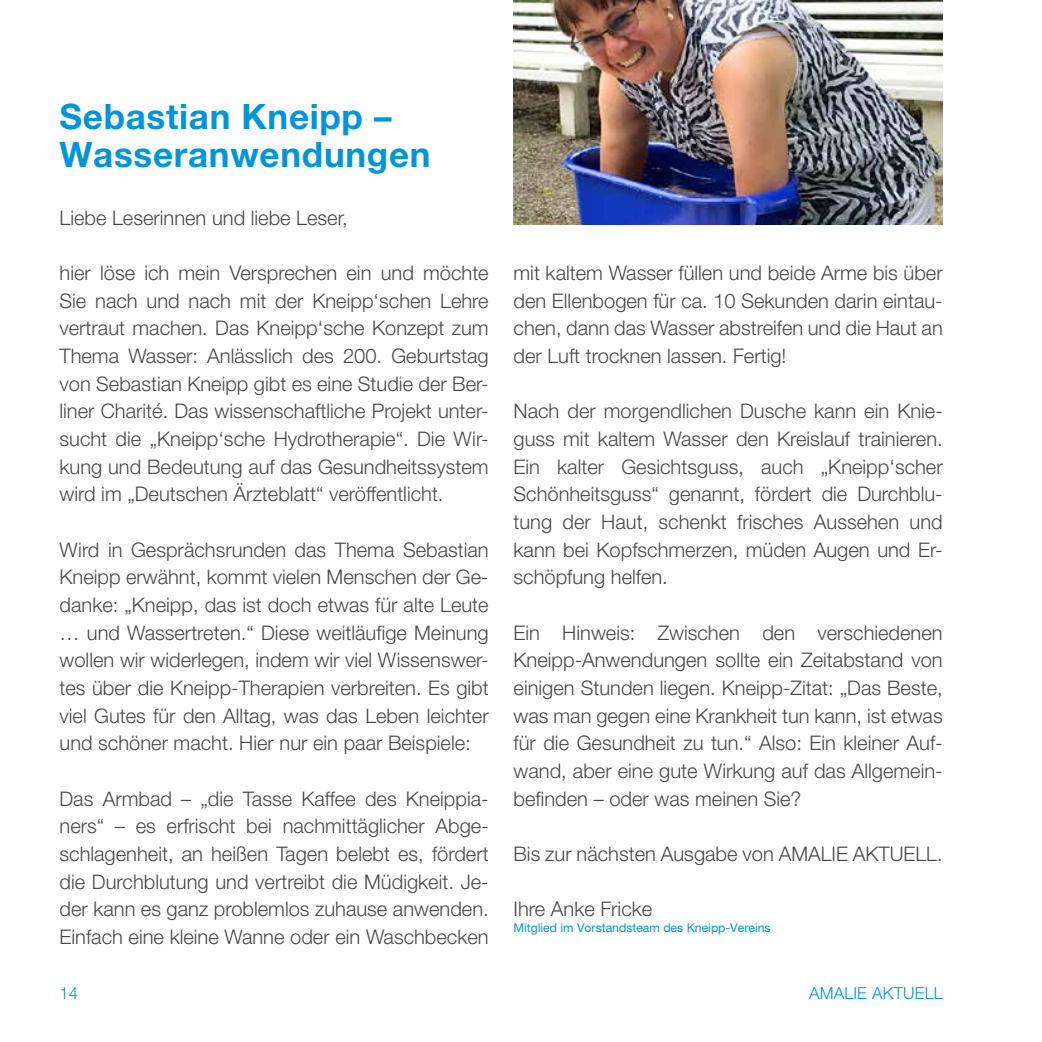
<style>
.page{position:relative;width:1042px;height:1042px;background:#fff}
.page>*{position:absolute;margin:0;border:0;box-sizing:border-box;transform-origin:0 0}
.t1{font:700 35px/37.6px "Helvetica Neue LT Pro";letter-spacing:.02em;color:#0095db}
.t2{font:300 20.12px/27.7px "Helvetica Neue LT Pro";color:#484847;text-align:justify}
.t3{font:300 16.62px "Helvetica Neue LT Pro";letter-spacing:.01em;color:#0095db}
.t4{font:12.25px "Helvetica Neue LT Pro";color:#0095db}
</style>
<div class="page">
<img style="left:513px;top:0;width:430px;height:225px">
<h1 class="t1" style="left:60px;top:97px;width:372px">Sebastian Kneipp –<br>Wasseranwendungen</h1>
<p class="t2" style="left:60px;top:203px;width:290px">Liebe Leserinnen und liebe Leser,</p>
<p class="t2" style="left:60px;top:259px;width:431px">hier löse ich mein Versprechen ein und möchte Sie nach und nach mit der Kneipp‘schen Lehre vertraut machen. Das Kneipp‘sche Konzept zum Thema Wasser: Anlässlich des 200. Geburtstag von Sebastian Kneipp gibt es eine Studie der Ber&shy;liner Charité. Das wissenschaftliche Projekt unter&shy;sucht die „Kneipp‘sche Hydrotherapie“. Die Wir&shy;kung und Bedeutung auf das Gesundheitssystem wird im „Deutschen Ärzteblatt“ veröffentlicht.</p>
<p class="t2" style="left:60px;top:535px;width:431px">Wird in Gesprächsrunden das Thema Sebastian Kneipp erwähnt, kommt vielen Menschen der Ge&shy;danke: „Kneipp, das ist doch etwas für alte Leute … und Wassertreten.“ Diese weitläufige Meinung wollen wir widerlegen, indem wir viel Wissenswer&shy;tes über die Kneipp-Therapien verbreiten. Es gibt viel Gutes für den Alltag, was das Leben leichter und schöner macht. Hier nur ein paar Beispiele:</p>
<p class="t2" style="left:60px;top:784px;width:431px">Das Armbad – „die Tasse Kaffee des Kneippia&shy;ners“ – es erfrischt bei nachmittäglicher Abge&shy;schlagenheit, an heißen Tagen belebt es, fördert die Durchblutung und vertreibt die Müdigkeit. Je&shy;der kann es ganz problemlos zuhause anwenden.<br>Einfach eine kleine Wanne oder ein Waschbecken</p>
<p class="t2" style="left:513px;top:259px;width:431px">mit kaltem Wasser füllen und beide Arme bis über den Ellenbogen für ca. 10 Sekunden darin eintau&shy;chen, dann das Wasser abstreifen und die Haut an der Luft trocknen lassen. Fertig!</p>
<p class="t2" style="left:513px;top:397px;width:431px">Nach der morgendlichen Dusche kann ein Knie&shy;guss mit kaltem Wasser den Kreislauf trainieren.<br>Ein kalter Gesichtsguss, auch „Kneipp‘scher Schönheitsguss“ genannt, fördert die Durchblu&shy;tung der Haut, schenkt frisches Aussehen und kann bei Kopfschmerzen, müden Augen und Er&shy;schöpfung helfen.</p>
<p class="t2" style="left:513px;top:618px;width:431px">Ein Hinweis: Zwischen den verschiedenen Kneipp-Anwendungen sollte ein Zeitabstand von einigen Stunden liegen. Kneipp-Zitat: „Das Beste, was man gegen eine Krankheit tun kann, ist etwas für die Gesundheit zu tun.“ Also: Ein kleiner Auf&shy;wand, aber eine gute Wirkung auf das Allgemein&shy;befinden – oder was meinen Sie?</p>
<p class="t2" style="left:513px;top:839px;width:431px">Bis zur nächsten Ausgabe von AMALIE AKTUELL.</p>
<p class="t2" style="left:513px;top:895px;width:140px">Ihre Anke Fricke</p>
<p class="t4" style="left:513px;top:920px;width:259px">Mitglied im Vorstandsteam des Kneipp-Vereins</p>
<p class="t3" style="left:60px;top:983px;width:20px">14</p>
<p class="t3" style="left:809px;top:983px;width:135px">AMALIE AKTUELL</p>
</div>
